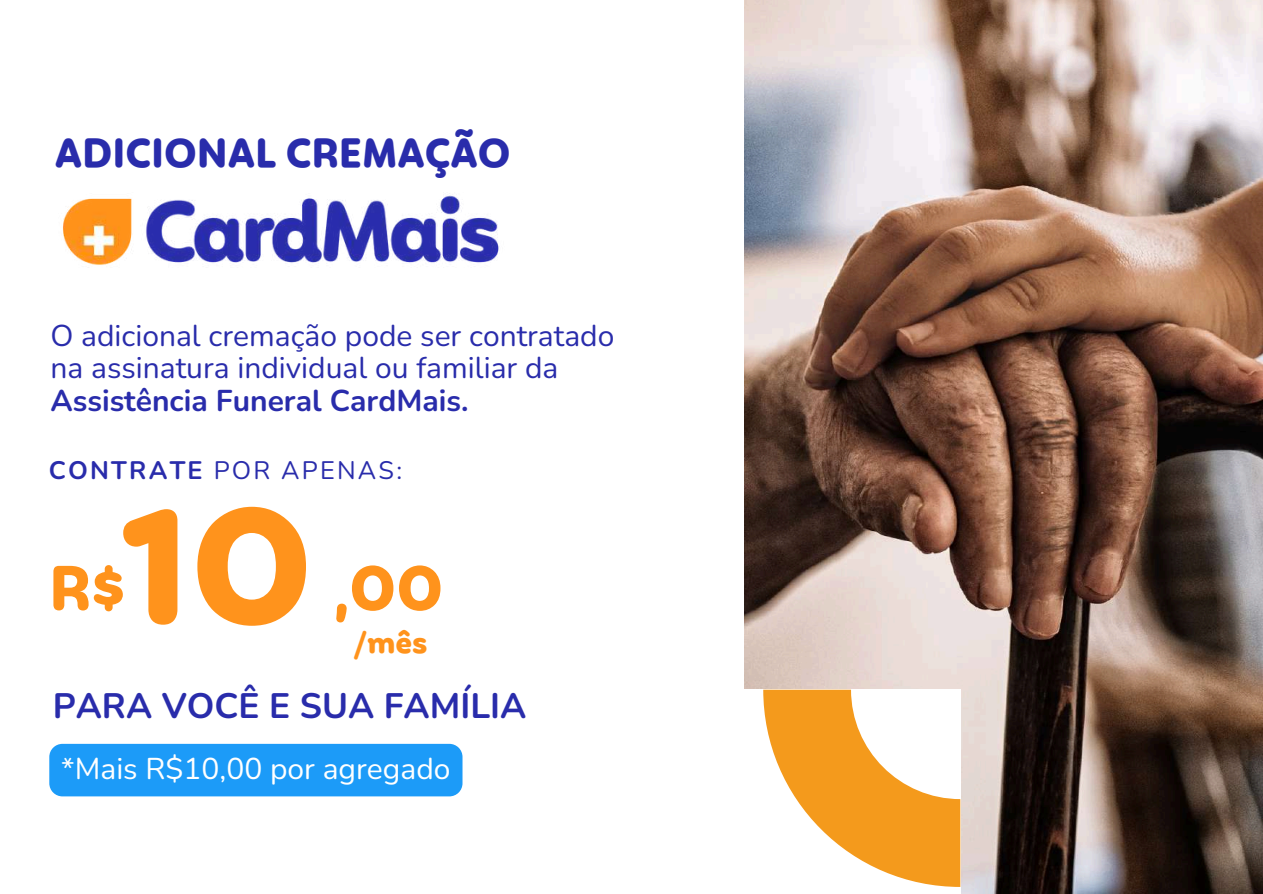
<style>
.page{position:relative;width:1263px;height:894px;background:#fff}
.page>*{position:absolute;margin:0;border:0;box-sizing:border-box;transform-origin:0 0}
.t1{font:700 158.55px "Mohr Rounded Alt";color:#ff931c}
.t2{font:700 60.45px "Mohr Rounded Alt";color:#ff931c}
.t3{font:700 39px "Mohr Rounded Alt";color:#292cab}
.t4{font:700 35.25px "Nunito";color:#292cab}
.t5{font:30px/32.7px "Nunito";color:#292cab}
.t6{font:700 30px "Nunito";color:#292cab}
.t7{font:30px "Nunito";color:#fff}
.t8{font:700 29.1px "Mohr Rounded Alt";color:#ff931c}
.t9{font:25.2px "Nunito";letter-spacing:.09em;color:#292cab}
.s1{font-weight:700}
</style>
<div class="page">
<img style="left:744px;top:0;width:519px;height:892px">
<div style="left:49px;top:743px;width:413px;height:53px;background:#1c9bf8"></div>
<div style="left:696px;top:689px;width:264px;height:204px;background:#fff"></div>
<svg style="left:763px;top:689px;width:197px;height:197px"></svg>
<img style="left:63px;top:195px;width:436px;height:70px">
<h3 class="t3" style="left:55px;top:137px;width:457px">ADICIONAL CREMAÇÃO</h3>
<p class="t5" style="left:50px;top:319px;width:565px">O adicional cremação pode ser contratado na assinatura individual ou familiar da</p>
<p class="t6" style="left:50px;top:380px;width:420px">Assistência Funeral CardMais.</p>
<p class="t9" style="left:49px;top:453px;width:355px"><span class="s1">CONTRATE</span> POR APENAS:</p>
<h1 class="t1" style="left:121px;top:500px;width:194px">10</h1>
<h2 class="t2" style="left:49px;top:563px;width:78px">R$</h2>
<h2 class="t2" style="left:334px;top:563px;width:110px">,00</h2>
<p class="t8" style="left:353px;top:630px;width:76px">/mês</p>
<p class="t4" style="left:53px;top:682px;width:475px">PARA VOCÊ E SUA FAMÍLIA</p>
<p class="t7" style="left:61px;top:748px;width:391px">*Mais R$10,00 por agregado</p>
</div>
